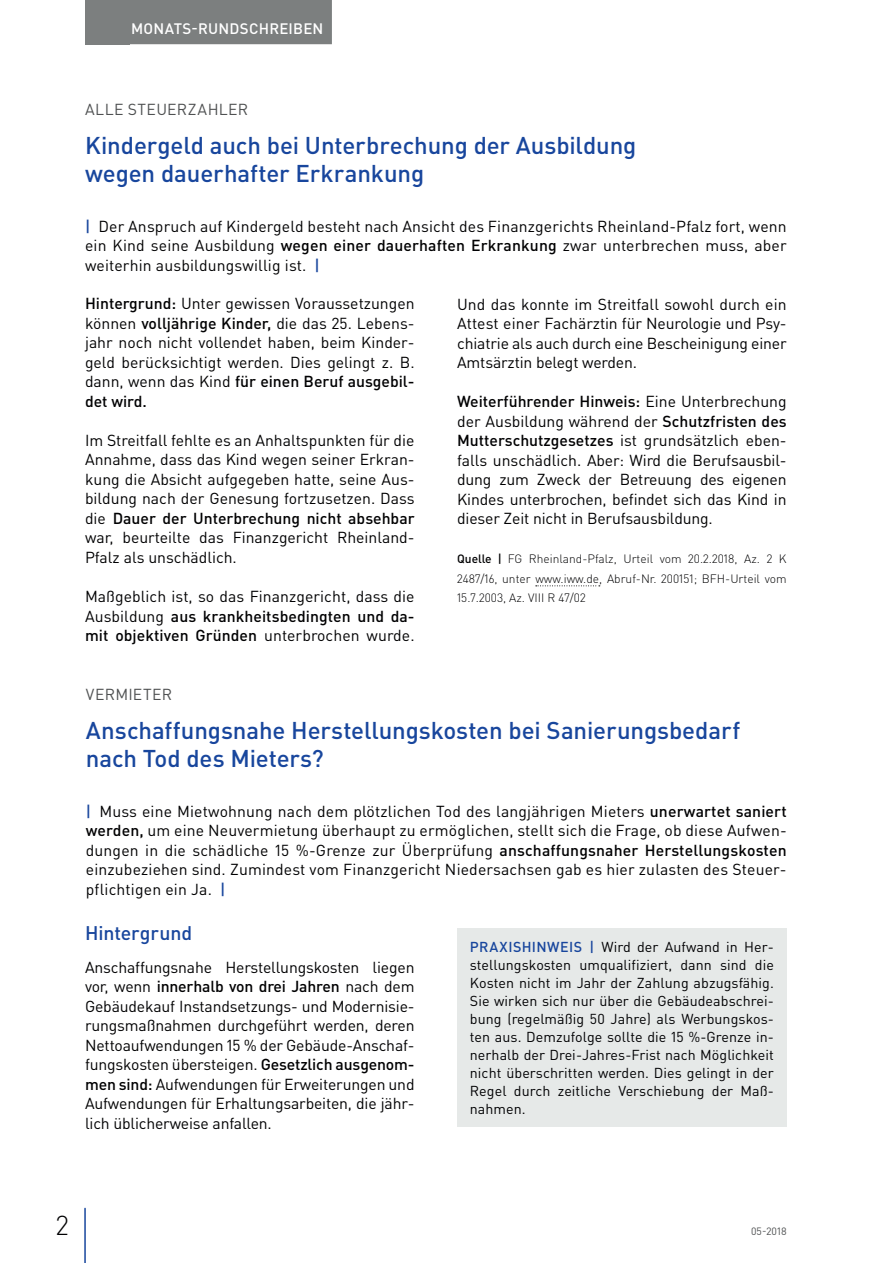
<style>
.page{position:relative;width:893px;height:1263px;background:#fff}
.page>*{position:absolute;margin:0;border:0;box-sizing:border-box;transform-origin:0 0}
.t1{font:300 27px "DIN Pro";color:#000002}
.t2{font:500 24px/28.5px "DIN Pro";letter-spacing:-.005em;color:#18469d}
.t3{font:500 19.5px "DIN Pro";letter-spacing:-.005em;color:#18469d}
.t4{font:15.75px/19.5px "DIN Pro";color:#000002;text-align:justify}
.t5{font:15.75px "DIN Pro";letter-spacing:.025em;color:#4f5152}
.t6{font:500 15px "DIN Pro";letter-spacing:.015em;color:#fff}
.t7{font:14.25px/18px "DIN Pro";letter-spacing:.005em;color:#000002;text-align:justify}
.t8{font:300 12px/19.5px "DIN Pro";color:#000002;text-align:justify}
.t9{font:10.5px "DIN Pro";color:#4f5152}
.s1{font-weight:500;color:#18469d}
.s2{font-weight:500}
</style>
<div class="page">
<div style="left:85px;top:0;width:45px;height:44px;background:#7c7f7f"></div>
<hr style="left:84px;top:1208px;width:2px;height:55px;background:#18469d">
<div style="left:122px;top:0;width:210px;height:44px;background:#7c7f7f"></div>
<svg style="left:536px;top:585px;width:64px;height:1px"></svg>
<div style="left:457px;top:928px;width:330px;height:199px;background:#e6e9e8"></div>
<p class="t6" style="left:131px;top:18px;width:194px">MONATS-RUNDSCHREIBEN</p>
<p class="t5" style="left:85px;top:98px;width:165px">ALLE STEUERZAHLER</p>
<h2 class="t2" style="left:85px;top:130px;width:553px">Kindergeld auch bei Unterbrechung der Ausbildung wegen dauerhafter Erkrankung</h2>
<p class="t4" style="left:85px;top:216px;width:703px"><span class="s1">|</span> Der Anspruch auf Kindergeld besteht nach Ansicht des Finanzgerichts Rheinland-Pfalz fort, wenn ein Kind seine Ausbildung <span class="s2">wegen einer dauerhaften Erkrankung</span> zwar unterbrechen muss, aber weiterhin ausbildungswillig ist. <span class="s1">|</span></p>
<p class="t4" style="left:85px;top:293px;width:331px"><span class="s2">Hintergrund:</span> Unter gewissen Voraussetzungen können <span class="s2">volljährige Kinder,</span> die das 25. Lebens&shy;jahr noch nicht vollendet haben, beim Kinder&shy;geld berücksichtigt werden. Dies gelingt z. B. dann, wenn das Kind <span class="s2">für einen Beruf ausgebil&shy;det wird.</span></p>
<p class="t4" style="left:85px;top:430px;width:331px">Im Streitfall fehlte es an Anhaltspunkten für die Annahme, dass das Kind wegen seiner Erkran&shy;kung die Absicht aufgegeben hatte, seine Aus&shy;bildung nach der Genesung fortzusetzen. Dass die <span class="s2">Dauer der Unterbrechung nicht absehbar </span>war, beurteilte das Finanzgericht Rheinland-Pfalz als unschädlich.</p>
<p class="t4" style="left:85px;top:586px;width:331px">Maßgeblich ist, so das Finanzgericht, dass die Ausbildung <span class="s2">aus krankheitsbedingten und da&shy;mit objektiven Gründen</span> unterbrochen wurde.</p>
<p class="t4" style="left:457px;top:294px;width:331px">Und das konnte im Streitfall sowohl durch ein Attest einer Fachärztin für Neurologie und Psy&shy;chiatrie als auch durch eine Bescheinigung einer Amtsärztin belegt werden.</p>
<p class="t4" style="left:457px;top:391px;width:331px"><span class="s2">Weiterführender Hinweis:</span> Eine Unterbrechung der Ausbildung während der <span class="s2">Schutzfristen des Mutterschutzgesetzes</span> ist grundsätzlich eben&shy;falls unschädlich. Aber: Wird die Berufsausbil&shy;dung zum Zweck der Betreuung des eigenen Kindes unterbrochen, befindet sich das Kind in dieser Zeit nicht in Berufsausbildung.</p>
<p class="t8" style="left:457px;top:549px;width:331px"><span class="s2">Quelle |</span> FG Rheinland-Pfalz, Urteil vom 20.2.2018, Az. 2 K 2487/16, unter www.iww.de, Abruf-Nr. 200151; BFH-Urteil vom 15.7.2003, Az. VIII R 47/02</p>
<p class="t5" style="left:86px;top:683px;width:88px">VERMIETER</p>
<h2 class="t2" style="left:86px;top:715px;width:656px">Anschaffungsnahe Herstellungskosten bei Sanierungsbedarf nach Tod des Mieters?</h2>
<p class="t4" style="left:86px;top:801px;width:702px"><span class="s1">|</span> Muss eine Mietwohnung nach dem plötzlichen Tod des langjährigen Mieters <span class="s2">unerwartet saniert werden,</span> um eine Neuvermietung überhaupt zu ermöglichen, stellt sich die Frage, ob diese Aufwen&shy;dungen in die schädliche 15 %-Grenze zur Überprüfung <span class="s2">anschaffungsnaher Herstellungskosten </span>einzubeziehen sind. Zumindest vom Finanzgericht Niedersachsen gab es hier zulasten des Steuer&shy;pflichtigen ein Ja. <span class="s1">|</span></p>
<p class="t3" style="left:85px;top:919px;width:109px">Hintergrund</p>
<p class="t4" style="left:85px;top:957px;width:331px">Anschaffungsnahe Herstellungskosten liegen vor, wenn <span class="s2">innerhalb von drei Jahren</span> nach dem Gebäudekauf Instandsetzungs- und Modernisie&shy;rungsmaßnahmen durchgeführt werden, deren Nettoaufwendungen 15 % der Gebäude-Anschaf&shy;fungskosten übersteigen. <span class="s2">Gesetzlich ausgenom&shy;men sind:</span> Aufwendungen für Erweiterungen und Aufwendungen für Erhaltungsarbeiten, die jähr&shy;lich üblicherweise anfallen.</p>
<p class="t7" style="left:470px;top:937px;width:306px"><span class="s1">PRAXISHINWEIS |</span> Wird der Aufwand in Her&shy;stellungskosten umqualifiziert, dann sind die Kosten nicht im Jahr der Zahlung abzugsfähig.<br>Sie wirken sich nur über die Gebäudeabschrei&shy;bung (regelmäßig 50 Jahre) als Werbungskos&shy;ten aus. Demzufolge sollte die 15 %-Grenze in&shy;nerhalb der Drei-Jahres-Frist nach Möglichkeit nicht überschritten werden. Dies gelingt in der Regel durch zeitliche Verschiebung der Maß&shy;nahmen.</p>
<h1 class="t1" style="left:56px;top:1207px;width:14px">2</h1>
<p class="t9" style="left:751px;top:1224px;width:37px">05-2018</p>
</div>
